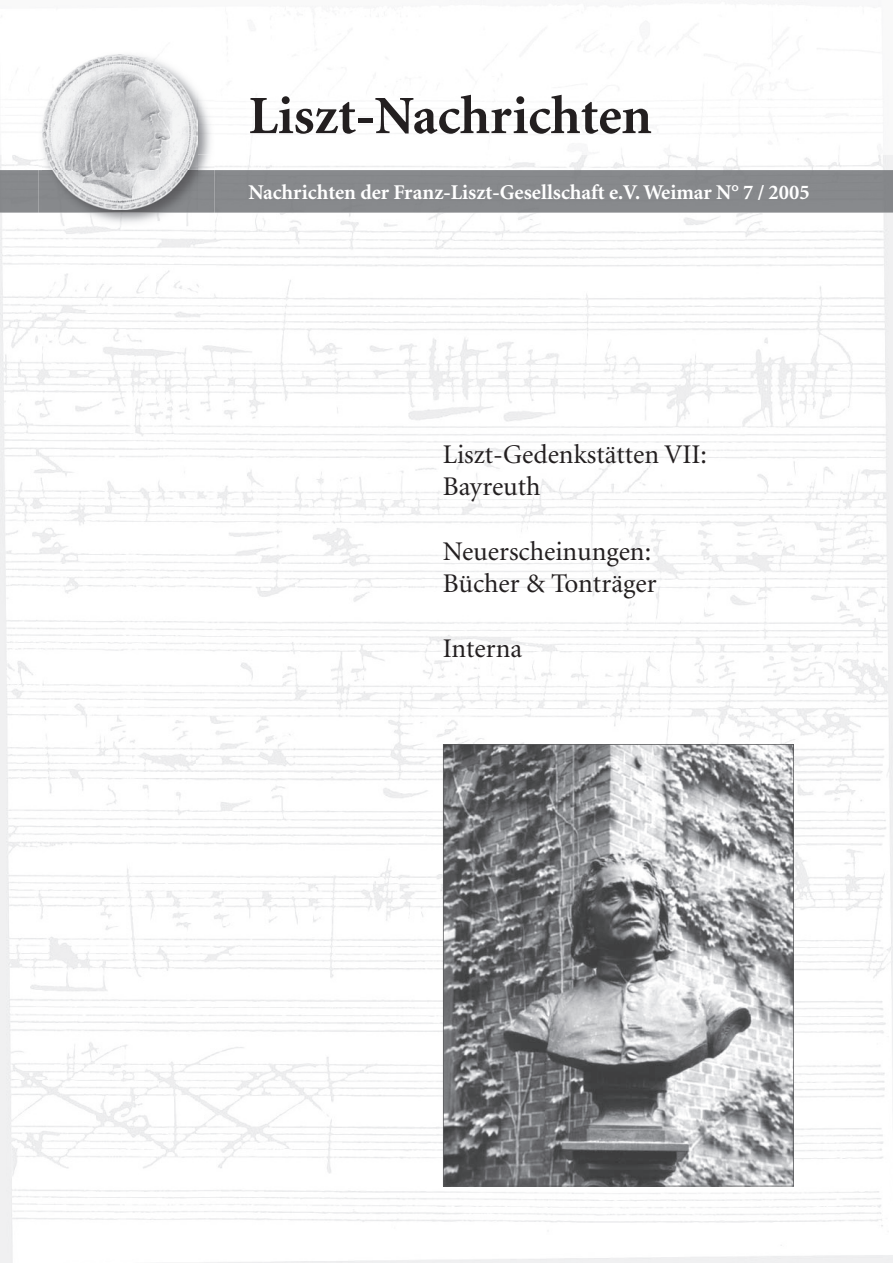
<style>
.page{position:relative;width:893px;height:1263px;background:#fff}
.page>*{position:absolute;margin:0;border:0;box-sizing:border-box;transform-origin:0 0}
.t1{font:700 54px "Minion";color:#231f20}
.t2{font:27px/32.4px "Minion";color:#231f20}
.t3{font:700 21px "Minion";color:#fff}
</style>
<div class="page">
<img style="left:0;top:2px;width:893px;height:1261px">
<div style="left:0;top:170px;width:893px;height:43px;background:#87898c"></div>
<img style="left:39px;top:51px;width:175px;height:175px">
<img style="left:39px;top:170px;width:175px;height:43px">
<img style="left:42px;top:54px;width:156px;height:156px">
<svg style="left:443px;top:744px;width:351px;height:442px;background:#959698"></svg>
<h1 class="t1" style="left:249px;top:88px;width:405px">Liszt-Nachrichten</h1>
<p class="t3" style="left:248px;top:182px;width:563px">Nachrichten der Franz-Liszt-Gesellschaft e.V. Weimar N° 7 / 2005</p>
<p class="t2" style="left:443px;top:439px;width:266px">Liszt-Gedenkstätten VII:<br>Bayreuth</p>
<p class="t2" style="left:443px;top:536px;width:215px">Neuerscheinungen:<br>Bücher &amp; Tonträger</p>
<p class="t2" style="left:443px;top:633px;width:81px">Interna</p>
</div>
